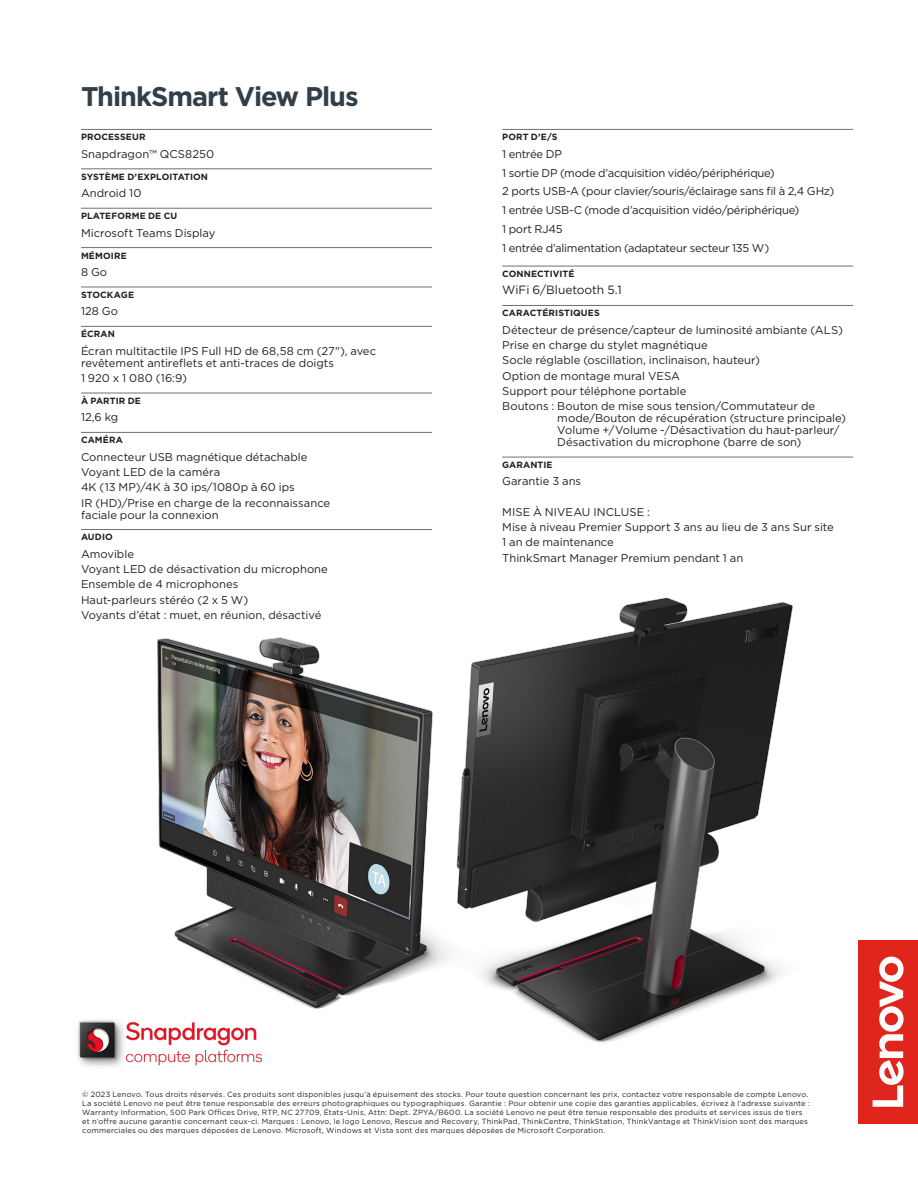
<style>
.page{position:relative;width:918px;height:1188px;background:#fff}
.page>*{position:absolute;margin:0;border:0;box-sizing:border-box;transform-origin:0 0}
.LEN-h2__product_name{font:700 27px "Gotham";letter-spacing:-.04em;color:#333f48}
.LEN-p4__specs{font:12px "Gotham";letter-spacing:-.005em;color:#231f20}
.LEN-p4__specs-2{font:11.25px/12px "Gotham";color:#231f20}
.LEN-h4__sidebar_gray{font:11.25px "Gotham";letter-spacing:-.02em;color:#231f20}
.LEN-h6__specs_subhea{font:700 9px "Gotham";letter-spacing:.01em;color:#231f20}
.LEN-p5__mousetype{font:7.5px/9px "Gotham";letter-spacing:.025em;color:#231f20}
</style>
<div class="page">
<hr style="left:81px;top:129px;width:351px;height:1px;background:#6f7170">
<hr style="left:81px;top:169px;width:351px;height:1px;background:#6f7170">
<hr style="left:81px;top:208px;width:351px;height:1px;background:#6f7170">
<hr style="left:81px;top:247px;width:351px;height:1px;background:#6f7170">
<hr style="left:81px;top:287px;width:351px;height:1px;background:#6f7170">
<hr style="left:81px;top:326px;width:351px;height:1px;background:#6f7170">
<hr style="left:81px;top:393px;width:351px;height:1px;background:#6f7170">
<hr style="left:81px;top:432px;width:351px;height:1px;background:#6f7170">
<hr style="left:81px;top:529px;width:351px;height:1px;background:#6f7170">
<img style="left:157px;top:597px;width:636px;height:446px">
<hr style="left:502px;top:129px;width:351px;height:1px;background:#6f7170">
<hr style="left:502px;top:266px;width:351px;height:1px;background:#6f7170">
<hr style="left:502px;top:305px;width:351px;height:1px;background:#6f7170">
<hr style="left:502px;top:457px;width:351px;height:1px;background:#6f7170">
<div style="left:859px;top:940px;width:59px;height:184px;background:#e0261c"></div>
<svg style="left:873px;top:957px;width:31px;height:150px"></svg>
<img style="left:77px;top:1006px;width:202px;height:61px">
<p class="LEN-h2__product_name" style="left:81px;top:78px;width:279px">ThinkSmart View Plus</p>
<p class="LEN-h6__specs_subhea" style="left:81px;top:131px;width:66px">PROCESSEUR</p>
<p class="LEN-p4__specs-2" style="left:81px;top:148px;width:135px">Snapdragon™ QCS8250</p>
<p class="LEN-h6__specs_subhea" style="left:81px;top:171px;width:129px">SYSTÈME D’EXPLOITATION</p>
<p class="LEN-p4__specs-2" style="left:81px;top:187px;width:62px">Android 10</p>
<p class="LEN-h6__specs_subhea" style="left:81px;top:210px;width:98px">PLATEFORME DE CU</p>
<p class="LEN-p4__specs-2" style="left:81px;top:226px;width:136px">Microsoft Teams Display</p>
<p class="LEN-h6__specs_subhea" style="left:81px;top:249px;width:47px">MÉMOIRE</p>
<p class="LEN-p4__specs-2" style="left:81px;top:266px;width:28px">8 Go</p>
<p class="LEN-h6__specs_subhea" style="left:81px;top:289px;width:55px">STOCKAGE</p>
<p class="LEN-p4__specs-2" style="left:81px;top:305px;width:38px">128 Go</p>
<p class="LEN-h6__specs_subhea" style="left:81px;top:328px;width:35px">ÉCRAN</p>
<p class="LEN-p4__specs-2" style="left:81px;top:345px;width:297px">Écran multitactile IPS Full HD de 68,58 cm (27"), avec revêtement antireflets et anti-traces de doigts</p>
<p class="LEN-p4__specs-2" style="left:81px;top:372px;width:107px">1 920 x 1 080 (16:9)</p>
<p class="LEN-h6__specs_subhea" style="left:81px;top:395px;width:61px">À PARTIR DE</p>
<p class="LEN-p4__specs-2" style="left:81px;top:411px;width:39px">12,6 kg</p>
<p class="LEN-h6__specs_subhea" style="left:81px;top:434px;width:43px">CAMÉRA</p>
<p class="LEN-p4__specs-2" style="left:81px;top:451px;width:228px">Connecteur USB magnétique détachable</p>
<p class="LEN-p4__specs-2" style="left:81px;top:466px;width:141px">Voyant LED de la caméra</p>
<p class="LEN-p4__specs-2" style="left:81px;top:481px;width:215px">4K (13 MP)/4K à 30 ips/1080p à 60 ips</p>
<p class="LEN-p4__specs-2" style="left:81px;top:496px;width:251px">IR (HD)/Prise en charge de la reconnaissance faciale pour la connexion</p>
<p class="LEN-h6__specs_subhea" style="left:81px;top:531px;width:33px">AUDIO</p>
<p class="LEN-p4__specs-2" style="left:81px;top:548px;width:55px">Amovible</p>
<p class="LEN-p4__specs-2" style="left:81px;top:563px;width:248px">Voyant LED de désactivation du microphone</p>
<p class="LEN-p4__specs-2" style="left:81px;top:578px;width:159px">Ensemble de 4 microphones</p>
<p class="LEN-p4__specs-2" style="left:81px;top:593px;width:169px">Haut-parleurs stéréo (2 x 5 W)</p>
<p class="LEN-p4__specs-2" style="left:81px;top:609px;width:242px">Voyants d’état : muet, en réunion, désactivé</p>
<p class="LEN-h6__specs_subhea" style="left:502px;top:131px;width:57px">PORT D’E/S</p>
<p class="LEN-h4__sidebar_gray" style="left:502px;top:147px;width:61px">1 entrée DP</p>
<p class="LEN-h4__sidebar_gray" style="left:502px;top:165px;width:274px">1 sortie DP (mode d’acquisition vidéo/périphérique)</p>
<p class="LEN-h4__sidebar_gray" style="left:502px;top:184px;width:334px">2 ports USB-A (pour clavier/souris/éclairage sans fil à 2,4 GHz)</p>
<p class="LEN-h4__sidebar_gray" style="left:502px;top:203px;width:299px">1 entrée USB-C (mode d’acquisition vidéo/périphérique)</p>
<p class="LEN-h4__sidebar_gray" style="left:502px;top:222px;width:62px">1 port RJ45</p>
<p class="LEN-h4__sidebar_gray" style="left:502px;top:240px;width:269px">1 entrée d’alimentation (adaptateur secteur 135 W)</p>
<p class="LEN-h6__specs_subhea" style="left:502px;top:268px;width:74px">CONNECTIVITÉ</p>
<p class="LEN-p4__specs" style="left:502px;top:283px;width:121px">WiFi 6/Bluetooth 5.1</p>
<p class="LEN-h6__specs_subhea" style="left:502px;top:307px;width:99px">CARACTÉRISTIQUES</p>
<p class="LEN-p4__specs-2" style="left:502px;top:324px;width:342px">Détecteur de présence/capteur de luminosité ambiante (ALS)</p>
<p class="LEN-p4__specs-2" style="left:502px;top:339px;width:207px">Prise en charge du stylet magnétique</p>
<p class="LEN-p4__specs-2" style="left:502px;top:354px;width:259px">Socle réglable (oscillation, inclinaison, hauteur)</p>
<p class="LEN-p4__specs-2" style="left:502px;top:369px;width:179px">Option de montage mural VESA</p>
<p class="LEN-p4__specs-2" style="left:502px;top:385px;width:186px">Support pour téléphone portable</p>
<p class="LEN-p4__specs-2" style="left:557px;top:400px;width:290px;text-indent:-55px">Boutons : Bouton de mise sous tension/Commutateur de mode/Bouton de récupération (structure principale)<br>Volume +/Volume -/Désactivation du haut-parleur/ Désactivation du microphone (barre de son)</p>
<p class="LEN-h6__specs_subhea" style="left:502px;top:459px;width:52px">GARANTIE</p>
<p class="LEN-p4__specs-2" style="left:502px;top:475px;width:81px">Garantie 3 ans</p>
<p class="LEN-p4__specs-2" style="left:502px;top:506px;width:149px">MISE À NIVEAU INCLUSE :</p>
<p class="LEN-p4__specs-2" style="left:502px;top:521px;width:333px">Mise à niveau Premier Support 3 ans au lieu de 3 ans Sur site</p>
<p class="LEN-p4__specs-2" style="left:502px;top:536px;width:113px">1 an de maintenance</p>
<p class="LEN-p4__specs-2" style="left:502px;top:551px;width:243px">ThinkSmart Manager Premium pendant 1 an</p>
<p class="LEN-p5__mousetype" style="left:82px;top:1089px;width:729px">© 2023 Lenovo. Tous droits réservés. Ces produits sont disponibles jusqu’à épuisement des stocks. Pour toute question concernant les prix, contactez votre responsable de compte Lenovo.<br>La société Lenovo ne peut être tenue responsable des erreurs photographiques ou typographiques. Garantie : Pour obtenir une copie des garanties applicables, écrivez à l’adresse suivante :<br>Warranty Information, 500 Park Offices Drive, RTP, NC 27709, États-Unis, Attn: Dept. ZPYA/B600. La société Lenovo ne peut être tenue responsable des produits et services issus de tiers et n’offre aucune garantie concernant ceux-ci. Marques : Lenovo, le logo Lenovo, Rescue and Recovery, ThinkPad, ThinkCentre, ThinkStation, ThinkVantage et ThinkVision sont des marques commerciales ou des marques déposées de Lenovo. Microsoft, Windows et Vista sont des marques déposées de Microsoft Corporation.</p>
</div>
